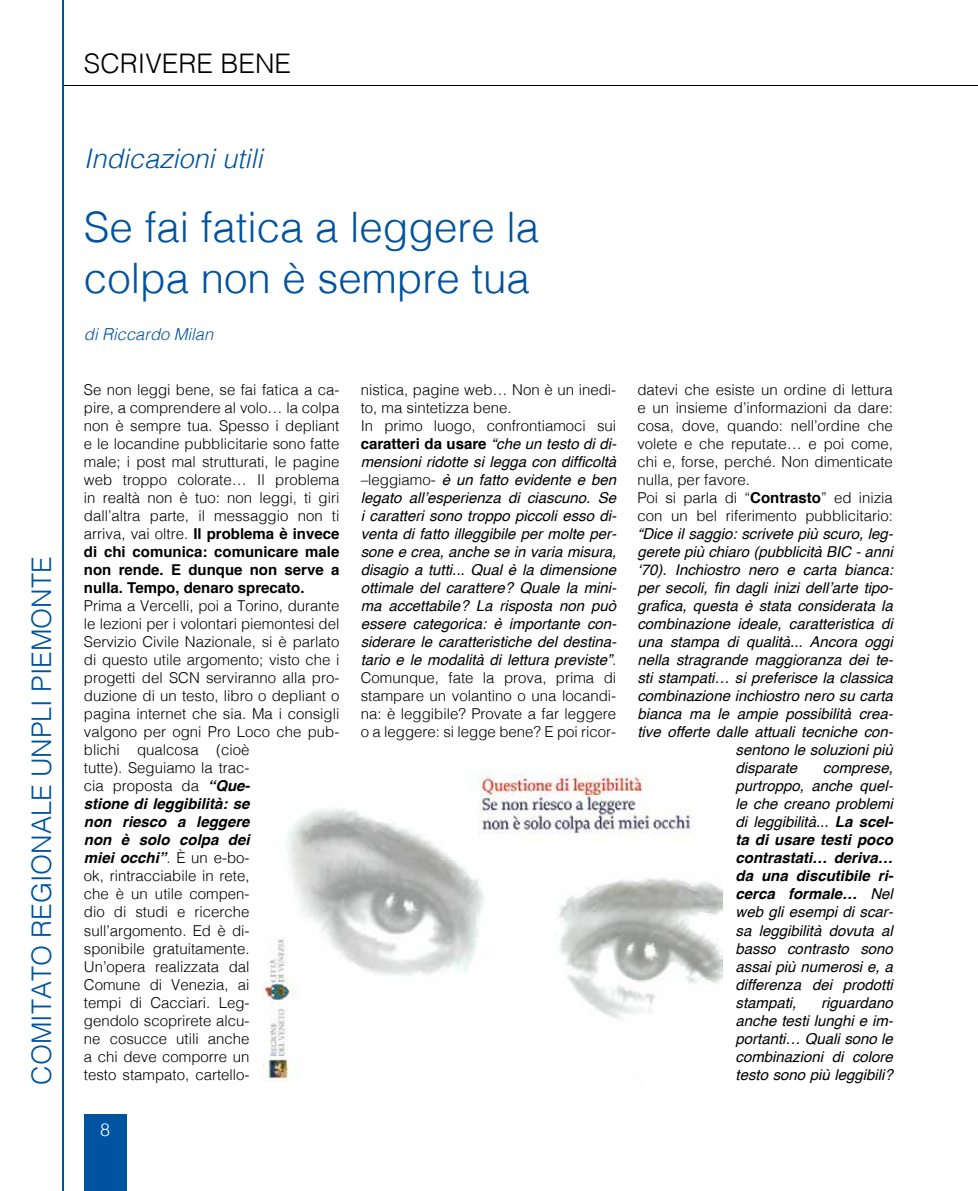
<style>
.page{position:relative;width:978px;height:1191px;background:#fff}
.page>*{position:absolute;margin:0;border:0;box-sizing:border-box;transform-origin:0 0}
.t1{font:300 42px/50.4px "Helvetica";color:#00539e}
.t2{font:300 27px "Helvetica";color:#00539e}
.t3{font:italic 300 27px "Helvetica";color:#00539e}
.t4{font:300 27px "Helvetica";color:#000}
.t5{font:300 18px "Helvetica";color:#fff}
.t6{font:italic 300 16.5px "Helvetica";color:#00539e}
.t7{font:italic 15px/18px "Helvetica";color:#000;text-align:justify}
.t8{font:300 15px/18px "Helvetica";color:#000}
.s1{font-weight:700}
.s2{font-weight:700;font-style:italic}
.s3{font-weight:300;font-style:normal}
.s4{font-weight:700;font-style:normal}
</style>
<div class="page">
<div style="left:84px;top:1114px;width:42px;height:77px;background:#00539e"></div>
<hr style="left:64px;top:85px;width:914px;height:1px;background:#000">
<hr style="left:62px;top:0;width:2px;height:1191px;background:#00539e">
<img style="left:263px;top:773px;width:459px;height:308px">
<h2 class="t2" style="left:19px;top:1085px;width:530px;rotate:-90deg">COMITATO REGIONALE UNPLI PIEMONTE</h2>
<h2 class="t4" style="left:84px;top:41px;width:209px">SCRIVERE BENE</h2>
<h2 class="t3" style="left:84px;top:135px;width:180px">Indicazioni utili</h2>
<h1 class="t1" style="left:84px;top:199px;width:457px">Se fai fatica a leggere la colpa non è sempre tua</h1>
<p class="t6" style="left:84px;top:320px;width:131px">di Riccardo Milan</p>
<p class="t8" style="left:84px;top:380px;width:257px;text-align:justify">Se non leggi bene, se fai fatica a ca&shy;pire, a comprendere al volo… la colpa non è sempre tua. Spesso i depliant e le locandine pubblicitarie sono fatte male; i post mal strutturati, le pagine web troppo colorate… Il problema in realtà non è tuo: non leggi, ti giri dall’altra parte, il messaggio non ti arriva, vai oltre. <span class="s1">Il problema è invece di chi comunica: comunicare male non rende. E dunque non serve a nulla. Tempo, denaro sprecato.</span></p>
<p class="t8" style="left:84px;top:596px;width:257px">Prima a Vercelli, poi a Torino, durante le lezioni per i volontari piemontesi del<br>Servizio Civile Nazionale, si è parlato di questo utile argomento; visto che i progetti del SCN serviranno alla pro&shy;duzione di un testo, libro o depliant o pagina internet che sia. Ma i consigli valgono per ogni Pro Loco che pub&shy;blichi qualcosa (cioè<br>tutte). Seguiamo la trac-<br>cia proposta da <span class="s2">“Que-<br>stione di leggibilità: se<br>non riesco a leggere<br>non è solo colpa dei<br>miei occhi”</span>. È un e-bo-<br>ok, rintracciabile in rete,<br>che è un utile compen-<br>dio di studi e ricerche sull’argomento. Ed è di-<br>sponibile gratuitamente.<br>Un’opera realizzata dal<br>Comune di Venezia, ai<br>tempi di Cacciari. Leg-<br>gendolo scoprirete alcu-<br>ne cosucce utili anche<br>a chi deve comporre un<br>testo stampato, cartello-</p>
<p class="t5" style="left:100px;top:1114px;width:12px">8</p>
<p class="t7" style="left:361px;top:381px;width:257px;text-align:left"><span class="s3">nistica, pagine web… Non è un inedi&shy;to, ma sintetizza bene.<br>In primo luogo, confrontiamoci sui </span><span class="s4">caratteri da usare</span> “che un testo di di&shy;mensioni ridotte si legga con difficoltà <span class="s3">–leggiamo-</span> è un fatto evidente e ben legato all’esperienza di ciascuno. Se i caratteri sono troppo piccoli esso di&shy;venta di fatto illeggibile per molte per&shy;sone e crea, anche se in varia misura, disagio a tutti... Qual è la dimensione ottimale del carattere? Quale la mini&shy;ma accettabile? La risposta non può essere categorica: è importante con&shy;siderare le caratteristiche del destina&shy;tario e le modalità di lettura previste”<span class="s3">.<br>Comunque, fate la prova, prima di stampare un volantino o una locandi&shy;na: è leggibile? Provate a far leggere o a leggere: si legge bene? E poi ricor-</span></p>
<p class="t8" style="left:637px;top:380px;width:257px">datevi che esiste un ordine di lettura e un insieme d’informazioni da dare: cosa, dove, quando: nell’ordine che volete e che reputate… e poi come, chi e, forse, perché. Non dimenticate nulla, per favore.<br>Poi si parla di “<span class="s1">Contrasto</span>” ed inizia con un bel riferimento pubblicitario:</p>
<p class="t7" style="left:637px;top:525px;width:257px">“Dice il saggio: scrivete più scuro, leg-</p>
<p class="t7" style="left:637px;top:543px;width:257px">gerete più chiaro (pubblicità BIC - anni</p>
<p class="t7" style="left:637px;top:561px;width:257px">‘70). Inchiostro nero e carta bianca:</p>
<p class="t7" style="left:637px;top:579px;width:257px">per secoli, fin dagli inizi dell’arte tipo-</p>
<p class="t7" style="left:637px;top:597px;width:257px">grafica, questa è stata considerata la</p>
<p class="t7" style="left:637px;top:615px;width:257px">combinazione ideale, caratteristica di</p>
<p class="t7" style="left:637px;top:633px;width:257px">una stampa di qualità... Ancora oggi</p>
<p class="t7" style="left:637px;top:651px;width:257px">nella stragrande maggioranza dei te-</p>
<p class="t7" style="left:637px;top:669px;width:257px">sti stampati… si preferisce la classica</p>
<p class="t7" style="left:637px;top:687px;width:257px">combinazione inchiostro nero su carta</p>
<p class="t7" style="left:637px;top:705px;width:257px">bianca ma le ampie possibilità crea-</p>
<p class="t7" style="left:637px;top:723px;width:257px">tive offerte dalle attuali tecniche con-</p>
<p class="t7" style="left:736px;top:741px;width:159px">sentono le soluzioni più</p>
<p class="t7" style="left:736px;top:759px;width:63px">disparate</p>
<p class="t7" style="left:736px;top:759px;width:160px;text-indent:87px">comprese, purtroppo, anche quel&shy;le che creano problemi di leggibilità... <span class="s1">La scel&shy;ta di usare testi poco contrastati… deriva… da una discutibile ri&shy;cerca formale…</span> Nel web gli esempi di scar&shy;sa leggibilità dovuta al basso contrasto sono assai più numerosi e, a differenza dei prodotti stampati,</p>
<p class="t7" style="left:736px;top:993px;width:159px;text-indent:86px">riguardano anche testi lunghi e im&shy;portanti… Quali sono le combinazioni di colore testo sono più leggibili?</p>
</div>
